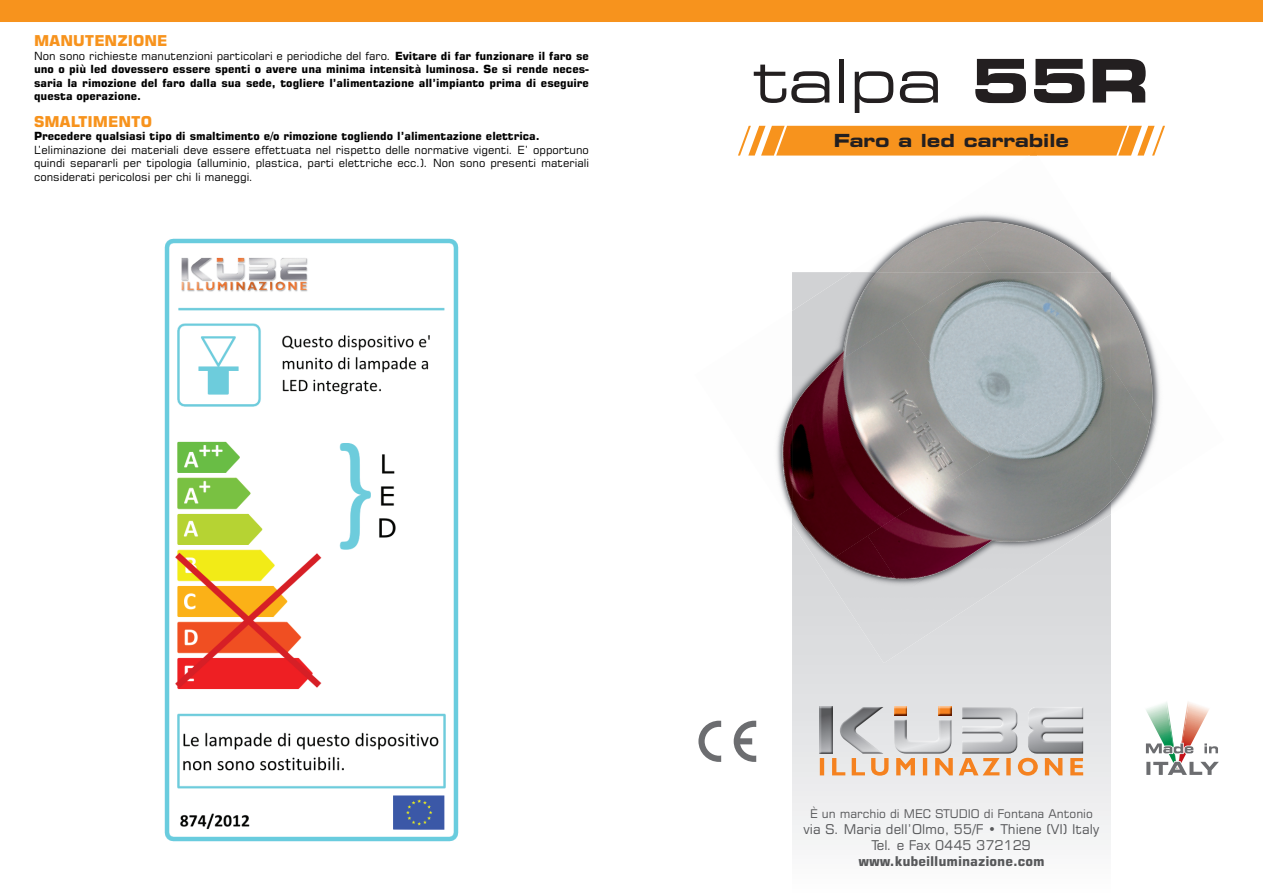
<style>
.page{position:relative;width:1263px;height:893px;background:#fff}
.page>*{position:absolute;margin:0;border:0;box-sizing:border-box;transform-origin:0 0}
.t1{font:expanded 60px "Square 721 BT";color:#231f20}
.t2{font:700 expanded 18px "Square 721 BT";color:#231f20}
.t3{font:700 15px "Square 721 BT";color:#f7931d}
.t4{font:13.5px/16.2px "Square 721 BT";color:#57585a;text-align:center}
.t5{font:12px "Square 721 BT";color:#57585a}
.t6{font:11.25px/13.5px "Square 721 BT";color:#000}
.t7{font:700 11.25px/13.5px "Square 721 BT";color:#000;text-align:justify}
.s1{font-weight:400}
.s2{font-weight:700}
</style>
<div class="page">
<svg style="left:734px;top:721px;width:22px;height:41px"></svg>
<svg style="left:698px;top:721px;width:23px;height:41px"></svg>
<svg style="left:1146px;top:702px;width:73px;height:73px"></svg>
<div style="left:0;top:0;width:1263px;height:21px;background:#f7931d"></div>
<div style="left:0;top:0;width:1263px;height:22px;border:2px solid #f7931d"></div>
<svg style="left:792px;top:581px;width:319px;height:264px"></svg>
<img style="left:820px;top:707px;width:12px;height:47px">
<img style="left:1028px;top:707px;width:55px;height:47px">
<img style="left:962px;top:707px;width:55px;height:47px">
<img style="left:840px;top:707px;width:43px;height:47px">
<img style="left:894px;top:720px;width:57px;height:34px">
<svg style="left:894px;top:707px;width:13px;height:8px"></svg>
<svg style="left:939px;top:707px;width:12px;height:8px"></svg>
<svg style="left:820px;top:758px;width:263px;height:18px;background:#edc09a"></svg>
<img style="left:164px;top:238px;width:295px;height:604px">
<img style="left:961px;top:214px;width:78px;height:10px">
<img style="left:1100px;top:262px;width:60px;height:158px">
<img style="left:1150px;top:420px;width:8px;height:31px">
<img style="left:1111px;top:480px;width:25px;height:30px">
<img style="left:778px;top:398px;width:14px;height:34px">
<img style="left:776px;top:432px;width:16px;height:85px">
<svg style="left:738px;top:126px;width:427px;height:30px;background:#f79f37"></svg>
<div style="left:857px;top:579px;width:254px;height:84px;background:#dadbdd"></div>
<img style="left:792px;top:272px;width:28px;height:48px">
<div style="left:830px;top:579px;width:98px;height:44px;background:#d7d8da"></div>
<img style="left:792px;top:558px;width:59px;height:23px">
<img style="left:1010px;top:224px;width:90px;height:48px">
<img style="left:1111px;top:285px;width:41px;height:140px">
<img style="left:877px;top:222px;width:133px;height:50px">
<img style="left:1111px;top:365px;width:39px;height:115px">
<img style="left:936px;top:247px;width:55px;height:25px">
<img style="left:1111px;top:455px;width:16px;height:46px">
<img style="left:785px;top:411px;width:7px;height:13px">
<img style="left:782px;top:424px;width:10px;height:82px">
<img style="left:975px;top:272px;width:136px;height:104px">
<img style="left:896px;top:376px;width:215px;height:203px">
<img style="left:820px;top:272px;width:155px;height:48px">
<img style="left:792px;top:320px;width:198px;height:238px">
<img style="left:834px;top:536px;width:62px;height:43px">
<p class="t3" style="left:34px;top:32px;width:135px">MANUTENZIONE</p>
<p class="t7" style="left:34px;top:49px;width:556px"><span class="s1">Non sono richieste manutenzioni particolari e periodiche del faro.</span> Evitare di far funzionare il faro se uno o più led dovessero essere spenti o avere una minima intensità luminosa. Se si rende neces&shy;saria la rimozione del faro dalla sua sede, togliere l’alimentazione all’impianto prima di eseguire questa operazione.</p>
<p class="t3" style="left:34px;top:112px;width:119px">SMALTIMENTO</p>
<p class="t6" style="left:34px;top:129px;width:556px"><span class="s2">Precedere qualsiasi tipo di smaltimento e/o rimozione togliendo l’alimentazione elettrica.<br></span>L’eliminazione dei materiali deve essere effettuata nel rispetto delle normative vigenti. E’ opportuno quindi separarli per tipologia (alluminio, plastica, parti elettriche ecc.). Non sono presenti materiali considerati pericolosi per chi li maneggi.</p>
<p class="t2" style="left:834px;top:130px;width:237px">Faro a led carrabile</p>
<p class="t1" style="left:753px;top:45px;width:398px">talpa <span class="s2">55R</span></p>
<p class="t5" style="left:810px;top:806px;width:284px">È un marchio di MEC STUDIO di Fontana Antonio</p>
<p class="t4" style="left:803px;top:821px;width:297px">via S. Maria dell’Olmo, 55/F • Thiene (VI) Italy<br>Tel. e Fax 0445 372129 <span class="s2">www.kubeilluminazione.com</span></p>
</div>
